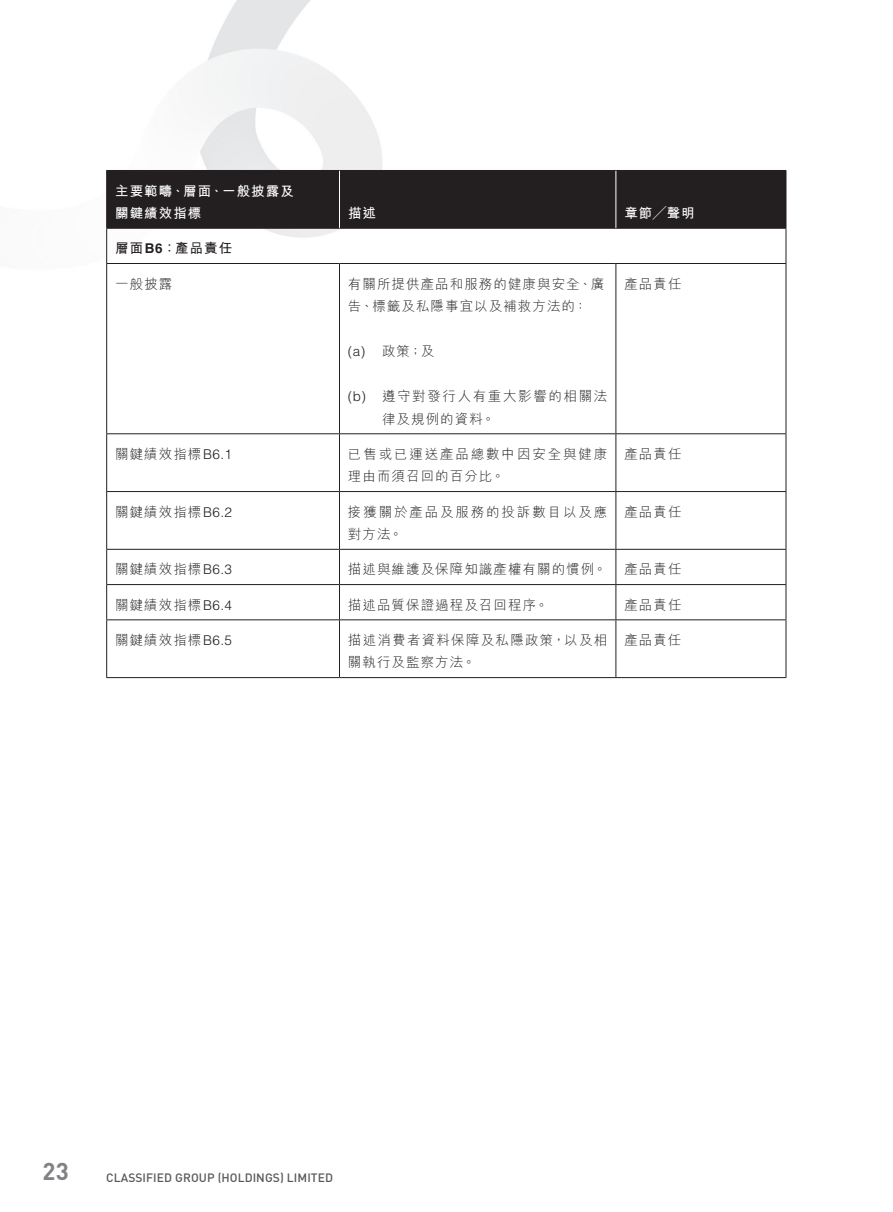
<style>
.page{position:relative;width:893px;height:1212px;background:#fff}
.page>*{position:absolute;margin:0;border:0;box-sizing:border-box;transform-origin:0 0}
.t1{font:700 24px "DIN";color:#808285}
.t2{font:300 13.5px "M Hei HK";letter-spacing:.08em;color:#231f20}
.t3{font:300 13.5px "M Hei HK";letter-spacing:.14em;color:#231f20}
.t4{font:700 13.5px "M Hei HK";letter-spacing:.08em;color:#fff}
.t5{font:300 13.5px "M Hei HK";letter-spacing:.12em;color:#231f20}
.t6{font:700 13.5px "M Hei HK";letter-spacing:.08em;color:#231f20}
.t7{font:300 13.5px "Helvetica LT Std";color:#231f20}
.t8{font:500 12px "DIN";letter-spacing:.005em;color:#57585a}
.s1{font-family:"Helvetica LT Std"}
</style>
<div class="page">
<div style="left:107px;top:171px;width:679px;height:57px;background:#231f20"></div>
<hr style="left:106px;top:170px;width:233px;height:1px;background:#231f20">
<hr style="left:106px;top:171px;width:1px;height:57px;background:#231f20">
<hr style="left:339px;top:170px;width:277px;height:1px;background:#231f20">
<hr style="left:616px;top:170px;width:170px;height:1px;background:#231f20">
<hr style="left:786px;top:171px;width:1px;height:57px;background:#231f20">
<hr style="left:106px;top:228px;width:233px;height:1px;background:#231f20">
<hr style="left:339px;top:228px;width:277px;height:1px;background:#231f20">
<hr style="left:616px;top:228px;width:170px;height:1px;background:#231f20">
<hr style="left:106px;top:229px;width:1px;height:34px;background:#231f20">
<hr style="left:786px;top:229px;width:1px;height:34px;background:#231f20">
<hr style="left:106px;top:263px;width:233px;height:1px;background:#231f20">
<hr style="left:106px;top:264px;width:1px;height:169px;background:#231f20">
<hr style="left:339px;top:263px;width:277px;height:1px;background:#231f20">
<hr style="left:339px;top:264px;width:1px;height:169px;background:#231f20">
<hr style="left:616px;top:263px;width:170px;height:1px;background:#231f20">
<hr style="left:615px;top:264px;width:1px;height:169px;background:#231f20">
<hr style="left:786px;top:264px;width:1px;height:169px;background:#231f20">
<hr style="left:106px;top:433px;width:233px;height:1px;background:#231f20">
<hr style="left:106px;top:434px;width:1px;height:57px;background:#231f20">
<hr style="left:339px;top:433px;width:277px;height:1px;background:#231f20">
<hr style="left:339px;top:434px;width:1px;height:57px;background:#231f20">
<hr style="left:616px;top:433px;width:170px;height:1px;background:#231f20">
<hr style="left:615px;top:434px;width:1px;height:57px;background:#231f20">
<hr style="left:786px;top:434px;width:1px;height:57px;background:#231f20">
<hr style="left:106px;top:491px;width:233px;height:1px;background:#231f20">
<hr style="left:106px;top:492px;width:1px;height:57px;background:#231f20">
<hr style="left:339px;top:491px;width:277px;height:1px;background:#231f20">
<hr style="left:339px;top:492px;width:1px;height:57px;background:#231f20">
<hr style="left:616px;top:491px;width:170px;height:1px;background:#231f20">
<hr style="left:615px;top:492px;width:1px;height:57px;background:#231f20">
<hr style="left:786px;top:492px;width:1px;height:57px;background:#231f20">
<hr style="left:106px;top:549px;width:233px;height:1px;background:#231f20">
<hr style="left:106px;top:550px;width:1px;height:34px;background:#231f20">
<hr style="left:339px;top:549px;width:277px;height:1px;background:#231f20">
<hr style="left:339px;top:550px;width:1px;height:34px;background:#231f20">
<hr style="left:616px;top:549px;width:170px;height:1px;background:#231f20">
<hr style="left:615px;top:550px;width:1px;height:34px;background:#231f20">
<hr style="left:786px;top:550px;width:1px;height:34px;background:#231f20">
<hr style="left:106px;top:584px;width:233px;height:1px;background:#231f20">
<hr style="left:106px;top:585px;width:1px;height:34px;background:#231f20">
<hr style="left:339px;top:584px;width:277px;height:1px;background:#231f20">
<hr style="left:339px;top:585px;width:1px;height:34px;background:#231f20">
<hr style="left:616px;top:584px;width:170px;height:1px;background:#231f20">
<hr style="left:615px;top:585px;width:1px;height:34px;background:#231f20">
<hr style="left:786px;top:585px;width:1px;height:34px;background:#231f20">
<hr style="left:106px;top:619px;width:233px;height:1px;background:#231f20">
<hr style="left:106px;top:620px;width:1px;height:57px;background:#231f20">
<hr style="left:339px;top:619px;width:277px;height:1px;background:#231f20">
<hr style="left:339px;top:620px;width:1px;height:57px;background:#231f20">
<hr style="left:616px;top:619px;width:170px;height:1px;background:#231f20">
<hr style="left:615px;top:620px;width:1px;height:57px;background:#231f20">
<hr style="left:786px;top:620px;width:1px;height:57px;background:#231f20">
<hr style="left:106px;top:677px;width:233px;height:1px;background:#231f20">
<hr style="left:339px;top:677px;width:277px;height:1px;background:#231f20">
<hr style="left:616px;top:677px;width:170px;height:1px;background:#231f20">
<hr style="left:339px;top:171px;width:1px;height:57px;background:#fff">
<hr style="left:615px;top:171px;width:1px;height:57px;background:#fff">
<p class="t4" style="left:115px;top:181px;width:180px">主要範疇、層面、一般披露及</p>
<p class="t4" style="left:115px;top:203px;width:88px">關鍵績效指標</p>
<p class="t6" style="left:115px;top:238px;width:119px">層面<span class="s1">B6</span>：產品責任</p>
<p class="t4" style="left:348px;top:203px;width:30px">描述</p>
<p class="t4" style="left:624px;top:203px;width:72px">章節╱聲明</p>
<p class="t2" style="left:115px;top:277px;width:59px">一般披露</p>
<p class="t2" style="left:348px;top:277px;width:258px">有關所提供產品和服務的健康與安全、廣</p>
<p class="t2" style="left:624px;top:277px;width:59px">產品責任</p>
<p class="t2" style="left:348px;top:299px;width:241px">告、標籤及私隱事宜以及補救方法的：</p>
<p class="t2" style="left:382px;top:344px;width:54px">政策；及</p>
<p class="t7" style="left:348px;top:343px;width:19px">a( )</p>
<p class="t7" style="left:348px;top:388px;width:19px">b( )</p>
<p class="t5" style="left:382px;top:389px;width:227px">遵守對發行人有重大影響的相關法</p>
<p class="t2" style="left:382px;top:412px;width:115px">律及規例的資料。</p>
<p class="t2" style="left:115px;top:447px;width:118px">關鍵績效指標<span class="s1">B6.1</span></p>
<p class="t3" style="left:348px;top:447px;width:261px">已售或已運送產品總數中因安全與健康</p>
<p class="t2" style="left:624px;top:447px;width:59px">產品責任</p>
<p class="t2" style="left:348px;top:469px;width:158px">理由而須召回的百分比。</p>
<p class="t2" style="left:115px;top:505px;width:118px">關鍵績效指標<span class="s1">B6.2</span></p>
<p class="t3" style="left:348px;top:505px;width:261px">接獲關於產品及服務的投訴數目以及應</p>
<p class="t2" style="left:624px;top:505px;width:59px">產品責任</p>
<p class="t2" style="left:348px;top:527px;width:56px">對方法。</p>
<p class="t2" style="left:115px;top:562px;width:118px">關鍵績效指標<span class="s1">B6.3</span></p>
<p class="t2" style="left:348px;top:562px;width:260px">描述與維護及保障知識產權有關的慣例。</p>
<p class="t2" style="left:624px;top:562px;width:59px">產品責任</p>
<p class="t2" style="left:115px;top:598px;width:118px">關鍵績效指標<span class="s1">B6.4</span></p>
<p class="t2" style="left:348px;top:598px;width:202px">描述品質保證過程及召回程序。</p>
<p class="t2" style="left:624px;top:598px;width:59px">產品責任</p>
<p class="t2" style="left:115px;top:633px;width:118px">關鍵績效指標<span class="s1">B6.5</span></p>
<p class="t2" style="left:348px;top:633px;width:261px">描述消費者資料保障及私隱政策，以及相</p>
<p class="t2" style="left:624px;top:633px;width:59px">產品責任</p>
<p class="t2" style="left:348px;top:655px;width:129px">關執行及監察方法。</p>
<h1 class="t1" style="left:43px;top:1155px;width:28px">23</h1>
<p class="t8" style="left:106px;top:1169px;width:228px">CLASSIFIED GROUP (HOLDINGS) LIMITED</p>
</div>
